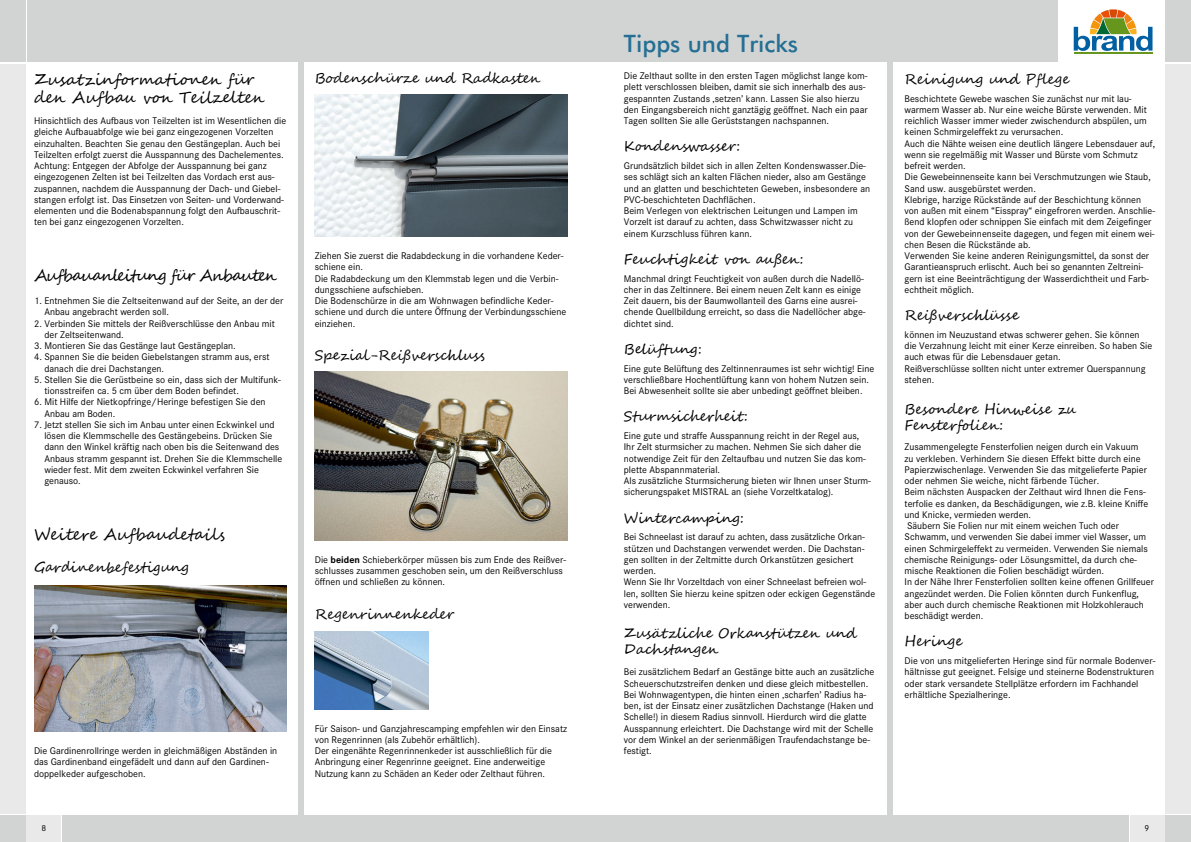
<style>
.page{position:relative;width:1191px;height:842px;background:#fff}
.page>*{position:absolute;margin:0;border:0;box-sizing:border-box;transform-origin:0 0}
.t1{font:500 24px "Futura BT";color:#246f93}
.t2{font:16px/18px "Segoe Script";color:#000}
.t3{font:16px "Segoe Script";letter-spacing:-.07em;color:#000}
.t4{font:14px/16px "Segoe Script";color:#000}
.t5{font:10px/11.2px "Corporate S";color:#000}
.t6{font:9px "Corporate S";color:#000}
.s1{font-weight:700}
</style>
<div class="page">
<div style="left:27px;top:0;width:568px;height:62px;background:#d2d4d4"></div>
<div style="left:0;top:0;width:26px;height:62px;background:#d2d4d4"></div>
<div style="left:0;top:64px;width:26px;height:750px;background:#e8e9e8"></div>
<div style="left:0;top:815px;width:26px;height:27px;background:#d2d4d4"></div>
<div style="left:27px;top:815px;width:34px;height:27px;background:#e8e9e8"></div>
<div style="left:62px;top:815px;width:533px;height:27px;background:#d2d4d4"></div>
<img style="left:34px;top:585px;width:252px;height:146px">
<img style="left:315px;top:372px;width:252px;height:168px">
<img style="left:315px;top:95px;width:252px;height:142px">
<img style="left:315px;top:631px;width:113px;height:78px">
<div style="left:298px;top:0;width:5px;height:842px;background:#d2d4d4"></div>
<div style="left:595px;top:0;width:557px;height:62px;background:#d2d4d4"></div>
<div style="left:1165px;top:815px;width:26px;height:27px;background:#d2d4d4"></div>
<div style="left:1130px;top:815px;width:34px;height:27px;background:#e8e9e8"></div>
<div style="left:1165px;top:64px;width:26px;height:750px;background:#e8e9e8"></div>
<div style="left:595px;top:815px;width:533px;height:27px;background:#d2d4d4"></div>
<div style="left:1165px;top:0;width:26px;height:62px;background:#d2d4d4"></div>
<div style="left:1058px;top:0;width:106px;height:65px;background:#fff"></div>
<hr style="left:1073px;top:52px;width:79px;height:2px;background:#67961d">
<svg style="left:1073px;top:9px;width:79px;height:42px"></svg>
<div style="left:887px;top:0;width:6px;height:842px;background:#d2d4d4"></div>
<h2 class="t2" style="left:34px;top:71px;width:232px">Zusatzinformationen für den Aufbau von Teilzelten</h2>
<p class="t5" style="left:34px;top:115px;width:254px">Hinsichtlich des Aufbaus von Teilzelten ist im Wesentlichen die gleiche Aufbauabfolge wie bei ganz eingezogenen Vorzelten einzuhalten. Beachten Sie genau den Gestängeplan. Auch bei Teilzelten erfolgt zuerst die Ausspannung des Dachelementes.<br>Achtung: Entgegen der Abfolge der Ausspannung bei ganz eingezogenen Zelten ist bei Teilzelten das Vordach erst aus&shy;zuspannen, nachdem die Ausspannung der Dach- und Giebel&shy;stangen erfolgt ist. Das Einsetzen von Seiten- und Vorderwand&shy;elementen und die Bodenabspannung folgt den Aufbauschrit&shy;ten bei ganz eingezogenen Vorzelten.</p>
<h2 class="t3" style="left:34px;top:263px;width:245px">Aufbauanleitung für Anbauten</h2>
<p class="t5" style="left:44px;top:295px;width:240px;text-indent:-10px">1. Entnehmen Sie die Zeltseitenwand auf der Seite, an der der<br>Anbau angebracht werden soll.</p>
<p class="t5" style="left:44px;top:318px;width:232px;text-indent:-10px">2. Verbinden Sie mittels der Reißverschlüsse den Anbau mit der Zeltseitenwand.</p>
<p class="t5" style="left:34px;top:340px;width:203px">3. Montieren Sie das Gestänge laut Gestängeplan.</p>
<p class="t5" style="left:44px;top:351px;width:227px;text-indent:-10px">4. Spannen Sie die beiden Giebelstangen stramm aus, erst danach die drei Dachstangen.</p>
<p class="t5" style="left:44px;top:374px;width:238px;text-indent:-10px">5. Stellen Sie die Gerüstbeine so ein, dass sich der Multifunk&shy;tionsstreifen ca. 5 cm über dem Boden befindet.</p>
<p class="t5" style="left:44px;top:396px;width:223px;text-indent:-10px">6. Mit Hilfe der Nietkopfringe/Heringe befestigen Sie den<br>Anbau am Boden.</p>
<p class="t5" style="left:44px;top:419px;width:239px;text-indent:-10px">7. Jetzt stellen Sie sich im Anbau unter einen Eckwinkel und lösen die Klemmschelle des Gestängebeins. Drücken Sie dann den Winkel kräftig nach oben bis die Seitenwand des Anbaus stramm gespannt ist. Drehen Sie die Klemmschelle wieder fest. Mit dem zweiten Eckwinkel verfahren Sie genauso.</p>
<h2 class="t2" style="left:34px;top:526px;width:192px">Weitere Aufbaudetails</h2>
<h3 class="t4" style="left:34px;top:560px;width:156px">Gardinenbefestigung</h3>
<h3 class="t4" style="left:315px;top:71px;width:227px">Bodenschürze und Radkasten</h3>
<p class="t5" style="left:315px;top:250px;width:253px">Ziehen Sie zuerst die Radabdeckung in die vorhandene Keder&shy;schiene ein.<br>Die Radabdeckung um den Klemmstab legen und die Verbin&shy;dungsschiene aufschieben.<br>Die Bodenschürze in die am Wohnwagen befindliche Keder&shy;schiene und durch die untere Öffnung der Verbindungsschiene einziehen.</p>
<h3 class="t4" style="left:315px;top:348px;width:172px">Spezial-Reißverschluss</h3>
<p class="t5" style="left:315px;top:554px;width:253px">Die <span class="s1">beiden</span> Schieberkörper müssen bis zum Ende des Reißver&shy;schlusses zusammen geschoben sein, um den Reißverschluss öffnen und schließen zu können.</p>
<h3 class="t4" style="left:315px;top:606px;width:141px">Regenrinnenkeder</h3>
<p class="t5" style="left:34px;top:745px;width:245px">Die Gardinenrollringe werden in gleichmäßigen Abständen in das Gardinenband eingefädelt und dann auf den Gardinen&shy;doppelkeder aufgeschoben.</p>
<p class="t6" style="left:42px;top:823px;width:6px">8</p>
<p class="t5" style="left:315px;top:723px;width:254px">Für Saison- und Ganzjahrescamping empfehlen wir den Einsatz von Regenrinnen (als Zubehör erhältlich).<br>Der eingenähte Regenrinnenkeder ist ausschließlich für die Anbringung einer Regenrinne geeignet. Eine anderweitige Nutzung kann zu Schäden an Keder oder Zelthaut führen.</p>
<h1 class="t1" style="left:624px;top:29px;width:176px">Tipps und Tricks</h1>
<p class="t5" style="left:624px;top:70px;width:245px">Die Zelthaut sollte in den ersten Tagen möglichst lange kom&shy;plett verschlossen bleiben, damit sie sich innerhalb des aus&shy;gespannten Zustands ‚setzen’ kann. Lassen Sie also hierzu den Eingangsbereich nicht ganztägig geöffnet. Nach ein paar Tagen sollten Sie alle Gerüststangen nachspannen.</p>
<h3 class="t4" style="left:624px;top:139px;width:118px">Kondenswasser:</h3>
<p class="t5" style="left:624px;top:160px;width:248px">Grundsätzlich bildet sich in allen Zelten Kondenswasser.Die&shy;ses schlägt sich an kalten Flächen nieder, also am Gestänge und an glatten und beschichteten Geweben, insbesondere an PVC-beschichteten Dachflächen.<br>Beim Verlegen von elektrischen Leitungen und Lampen im Vorzelt ist darauf zu achten, dass Schwitzwasser nicht zu einem Kurzschluss führen kann.</p>
<h3 class="t4" style="left:624px;top:251px;width:181px">Feuchtigkeit von außen:</h3>
<p class="t5" style="left:624px;top:273px;width:243px">Manchmal dringt Feuchtigkeit von außen durch die Nadellö&shy;cher in das Zeltinnere. Bei einem neuen Zelt kann es einige Zeit dauern, bis der Baumwollanteil des Garns eine ausrei&shy;chende Quellbildung erreicht, so dass die Nadellöcher abge&shy;dichtet sind.</p>
<h3 class="t4" style="left:624px;top:341px;width:80px">Belüftung:</h3>
<p class="t5" style="left:624px;top:363px;width:252px">Eine gute Belüftung des Zeltinnenraumes ist sehr wichtig! Eine verschließbare Hochentlüftung kann von hohem Nutzen sein.<br>Bei Abwesenheit sollte sie aber unbedingt geöffnet bleiben.</p>
<h3 class="t4" style="left:624px;top:409px;width:126px">Sturmsicherheit:</h3>
<p class="t5" style="left:624px;top:430px;width:249px">Eine gute und straffe Ausspannung reicht in der Regel aus, Ihr Zelt sturmsicher zu machen. Nehmen Sie sich daher die notwendige Zeit für den Zeltaufbau und nutzen Sie das kom&shy;plette Abspannmaterial.<br>Als zusätzliche Sturmsicherung bieten wir Ihnen unser Sturm&shy;sicherungspaket MISTRAL an (siehe Vorzeltkatalog).</p>
<h3 class="t4" style="left:624px;top:510px;width:122px">Wintercamping:</h3>
<p class="t5" style="left:624px;top:531px;width:253px">Bei Schneelast ist darauf zu achten, dass zusätzliche Orkan&shy;stützen und Dachstangen verwendet werden. Die Dachstan&shy;gen sollten in der Zeltmitte durch Orkanstützen gesichert werden.<br>Wenn Sie Ihr Vorzeltdach von einer Schneelast befreien wol&shy;len, sollten Sie hierzu keine spitzen oder eckigen Gegenstände verwenden.</p>
<h3 class="t4" style="left:624px;top:625px;width:234px">Zusätzliche Orkanstützen und<br>Dachstangen</h3>
<p class="t5" style="left:624px;top:666px;width:252px">Bei zusätzlichem Bedarf an Gestänge bitte auch an zusätzliche Scheuerschutzstreifen denken und diese gleich mitbestellen.<br>Bei Wohnwagentypen, die hinten einen ‚scharfen’ Radius ha&shy;ben, ist der Einsatz einer zusätzlichen Dachstange (Haken und Schelle!) in diesem Radius sinnvoll. Hierdurch wird die glatte Ausspannung erleichtert. Die Dachstange wird mit der Schelle vor dem Winkel an der serienmäßigen Traufendachstange be&shy;festigt.</p>
<h3 class="t4" style="left:904px;top:71px;width:166px">Reinigung und Pflege</h3>
<p class="t5" style="left:904px;top:93px;width:252px">Beschichtete Gewebe waschen Sie zunächst nur mit lau&shy;warmem Wasser ab. Nur eine weiche Bürste verwenden. Mit reichlich Wasser immer wieder zwischendurch abspülen, um keinen Schmirgeleffekt zu verursachen.<br>Auch die Nähte weisen eine deutlich längere Lebensdauer auf, wenn sie regelmäßig mit Wasser und Bürste vom Schmutz befreit werden.<br>Die Gewebeinnenseite kann bei Verschmutzungen wie Staub, Sand usw. ausgebürstet werden.<br>Klebrige, harzige Rückstände auf der Beschichtung können von außen mit einem “Eisspray“ eingefroren werden. Anschlie&shy;ßend klopfen oder schnippen Sie einfach mit dem Zeigefinger von der Gewebeinnenseite dagegen, und fegen mit einem wei&shy;chen Besen die Rückstände ab.<br>Verwenden Sie keine anderen Reinigungsmittel, da sonst der Garantieanspruch erlischt. Auch bei so genannten Zeltreini&shy;gern ist eine Beeinträchtigung der Wasserdichtheit und Farb&shy;echtheit möglich.</p>
<h3 class="t4" style="left:904px;top:307px;width:116px">Reißverschlüsse</h3>
<p class="t5" style="left:904px;top:329px;width:249px">können im Neuzustand etwas schwerer gehen. Sie können die Verzahnung leicht mit einer Kerze einreiben. So haben Sie auch etwas für die Lebensdauer getan.<br>Reißverschlüsse sollten nicht unter extremer Querspannung stehen.</p>
<h3 class="t4" style="left:904px;top:402px;width:173px">Besondere Hinweise zu<br>Fensterfolien:</h3>
<p class="t5" style="left:904px;top:441px;width:251px">Zusammengelegte Fensterfolien neigen durch ein Vakuum<br>zu verkleben. Verhindern Sie diesen Effekt bitte durch eine Papierzwischenlage. Verwenden Sie das mitgelieferte Papier oder nehmen Sie weiche, nicht färbende Tücher.<br>Beim nächsten Auspacken der Zelthaut wird Ihnen die Fens&shy;terfolie es danken, da Beschädigungen, wie z.B. kleine Kniffe und Knicke, vermieden werden.<br>Säubern Sie Folien nur mit einem weichen Tuch oder Schwamm, und verwenden Sie dabei immer viel Wasser, um einen Schmirgeleffekt zu vermeiden. Verwenden Sie niemals chemische Reinigungs- oder Lösungsmittel, da durch che&shy;mische Reaktionen die Folien beschädigt würden.<br>In der Nähe Ihrer Fensterfolien sollten keine offenen Grillfeuer angezündet werden. Die Folien könnten durch Funkenflug, aber auch durch chemische Reaktionen mit Holzkohlerauch beschädigt werden.</p>
<h3 class="t4" style="left:904px;top:634px;width:60px">Heringe</h3>
<p class="t5" style="left:904px;top:655px;width:252px">Die von uns mitgelieferten Heringe sind für normale Bodenver&shy;hältnisse gut geeignet. Felsige und steinerne Bodenstrukturen oder stark versandete Stellplätze erfordern im Fachhandel erhältliche Spezialheringe.</p>
<p class="t6" style="left:1144px;top:823px;width:6px">9</p>
</div>
